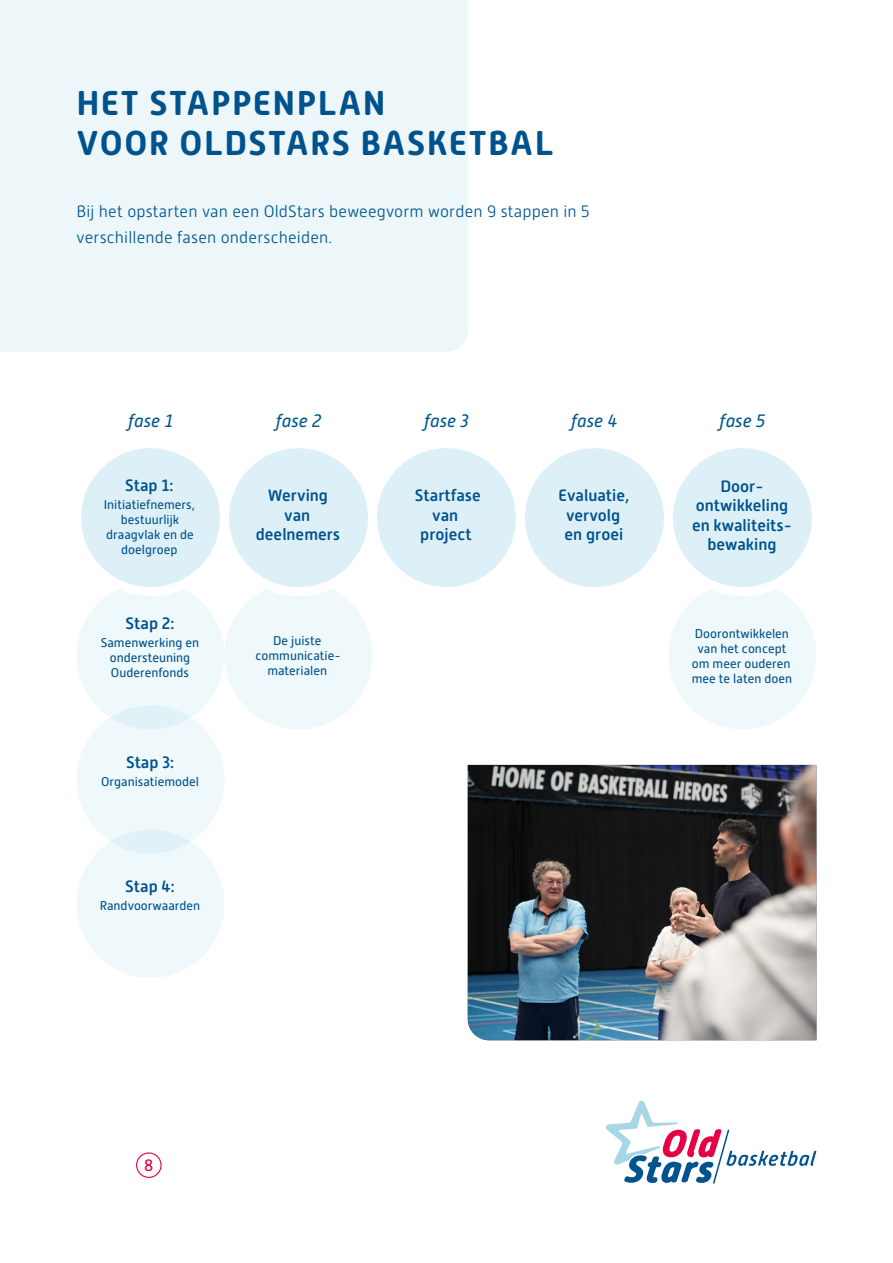
<style>
.page{position:relative;width:893px;height:1263px;background:#fff}
.page>*{position:absolute;margin:0;border:0;box-sizing:border-box;transform-origin:0 0}
.t1{font:700 34.5px/39.3px "Alwyn New Rounded";letter-spacing:.045em;color:#00528d}
.t2{font:italic 18px "Alwyn New Rounded";color:#005890}
.t3{font:500 16.5px/19.5px "Alwyn New Rounded";color:#00528d;text-align:center}
.t4{font:300 16.5px/26.2px "Alwyn New Rounded";letter-spacing:.01em;color:#005890}
.t5{font:16.5px "Alwyn New Rounded";color:#e50046}
.t6{font:12.75px/15px "Alwyn New Rounded";color:#00528d;text-align:center}
</style>
<div class="page">
<div style="left:0;top:0;width:468px;height:352px;background:#edf7fa"></div>
<div style="left:136px;top:1152px;width:26px;height:26px;border:1px solid #e50046;border-radius:50%"></div>
<svg style="left:606px;top:1100px;width:210px;height:84px"></svg>
<div style="left:77px;top:581px;width:148px;height:148px;background:#eff8fb;border-radius:50%"></div>
<div style="left:77px;top:705px;width:148px;height:148px;background:#eff8fb;border-radius:50%"></div>
<div style="left:77px;top:830px;width:148px;height:148px;background:#eff8fb;border-radius:50%"></div>
<div style="left:225px;top:581px;width:147px;height:148px;background:#eff8fb;border-radius:50%"></div>
<div style="left:668px;top:581px;width:148px;height:148px;background:#eff8fb;border-radius:50%"></div>
<div style="left:77px;top:444px;width:148px;height:148px;background:#def0f7;border-radius:50%"></div>
<div style="left:72px;top:439px;width:157px;height:157px;border:9px solid #fff;border-radius:50%"></div>
<div style="left:225px;top:444px;width:147px;height:148px;background:#def0f7;border-radius:50%"></div>
<div style="left:220px;top:439px;width:157px;height:157px;border:9px solid #fff;border-radius:50%"></div>
<div style="left:372px;top:444px;width:148px;height:148px;background:#def0f7;border-radius:50%"></div>
<div style="left:368px;top:439px;width:157px;height:157px;border:9px solid #fff;border-radius:50%"></div>
<div style="left:520px;top:444px;width:148px;height:148px;background:#def0f7;border-radius:50%"></div>
<div style="left:516px;top:439px;width:157px;height:157px;border:9px solid #fff;border-radius:50%"></div>
<div style="left:668px;top:444px;width:148px;height:148px;background:#def0f7;border-radius:50%"></div>
<div style="left:664px;top:439px;width:157px;height:157px;border:9px solid #fff;border-radius:50%"></div>
<img style="left:468px;top:765px;width:348px;height:275px">
<h1 class="t1" style="left:77px;top:84px;width:478px">HET STAPPENPLAN<br>VOOR OLDSTARS BASKETBAL</h1>
<p class="t4" style="left:77px;top:198px;width:515px">Bij het opstarten van een OldStars beweegvorm worden 9 stappen in 5 verschillende fasen onderscheiden.</p>
<h2 class="t2" style="left:128px;top:410px;width:46px">fase 1</h2>
<h2 class="t2" style="left:276px;top:410px;width:47px">fase 2</h2>
<h2 class="t2" style="left:424px;top:410px;width:46px">fase 3</h2>
<h2 class="t2" style="left:571px;top:410px;width:48px">fase 4</h2>
<h2 class="t2" style="left:720px;top:410px;width:47px">fase 5</h2>
<p class="t3" style="left:125px;top:475px;width:50px">Stap 1:</p>
<p class="t6" style="left:104px;top:497px;width:93px">Initiatiefnemers, bestuurlijk draagvlak en de doelgroep</p>
<p class="t3" style="left:256px;top:486px;width:86px">Werving van deelnemers</p>
<p class="t3" style="left:415px;top:486px;width:67px">Startfase van project</p>
<p class="t3" style="left:559px;top:486px;width:72px">Evaluatie, vervolg en groei</p>
<p class="t3" style="left:692px;top:476px;width:101px">Door&shy;ontwikkeling en kwaliteits&shy;bewaking</p>
<p class="t3" style="left:126px;top:613px;width:50px">Stap 2:</p>
<p class="t6" style="left:101px;top:635px;width:100px">Samenwerking en ondersteuning<br>Ouderenfonds</p>
<p class="t3" style="left:126px;top:752px;width:50px">Stap 3:</p>
<p class="t6" style="left:101px;top:774px;width:99px">Organisatiemodel</p>
<p class="t3" style="left:125px;top:877px;width:51px">Stap 4:</p>
<p class="t6" style="left:100px;top:898px;width:102px">Randvoorwaarden</p>
<p class="t6" style="left:255px;top:633px;width:87px">De juiste communicatie&shy;materialen</p>
<p class="t6" style="left:692px;top:626px;width:102px">Doorontwikkelen van het concept om meer ouderen mee te laten doen</p>
<p class="t5" style="left:144px;top:1156px;width:11px">8</p>
</div>
